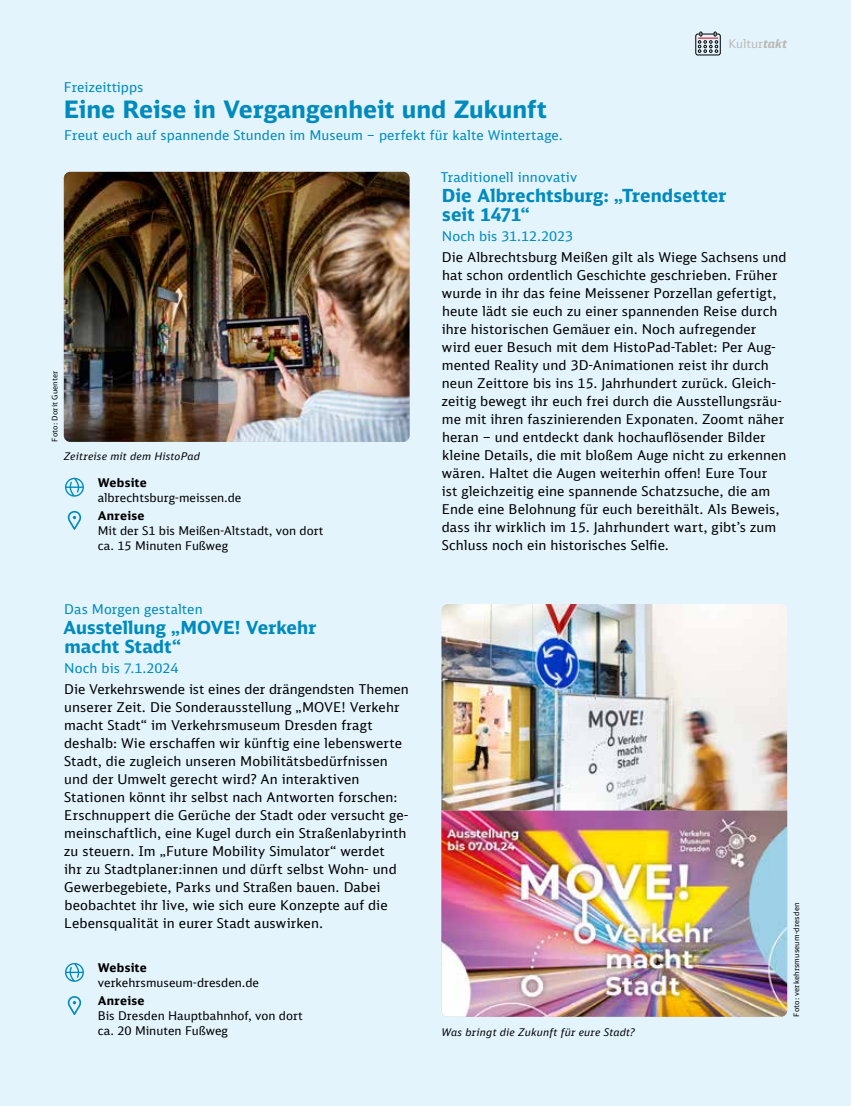
<style>
.page{position:relative;width:851px;height:1106px;background:#fff}
.page>*{position:absolute;margin:0;border:0;box-sizing:border-box;transform-origin:0 0}
.t1{font:700 24px "DB Sans";color:#008abd}
.t2{font:700 18px/19.5px "DB Sans";color:#008abd}
.t3{font:13.5px/18px "DB Sans";letter-spacing:.005em;color:#000}
.t4{font:13.5px "DB Sans";letter-spacing:.005em;color:#008abd}
.t5{font:12px/15px "DB Sans";color:#000}
.t6{font:700 12px "DB Sans";letter-spacing:.015em;color:#000}
.t7{font:12px "DB Sans";color:#bbbab5}
.t8{font:italic 10.5px "DB Sans";letter-spacing:.025em;color:#000}
.t9{font:7.5px "DB Sans";letter-spacing:.025em;color:#000}
.s1{font-weight:700;font-style:italic}
</style>
<div class="page">
<div style="left:0;top:0;width:850px;height:1106px;background:#e3f4fd"></div>
<svg style="left:695px;top:31px;width:25px;height:24px"></svg>
<svg style="left:65px;top:478px;width:19px;height:18px"></svg>
<svg style="left:68px;top:511px;width:13px;height:19px"></svg>
<svg style="left:65px;top:963px;width:19px;height:18px"></svg>
<svg style="left:68px;top:996px;width:13px;height:19px"></svg>
<img style="left:64px;top:172px;width:345px;height:270px">
<img style="left:441px;top:604px;width:346px;height:412px">
<p class="t4" style="left:64px;top:79px;width:81px">Freizeittipps</p>
<h1 class="t1" style="left:64px;top:94px;width:484px">Eine Reise in Vergangenheit und Zukunft</h1>
<p class="t4" style="left:64px;top:127px;width:500px">Freut euch auf spannende Stunden im Museum – perfekt für kalte Wintertage.</p>
<p class="t7" style="left:728px;top:37px;width:60px">Kultur<span class="s1">takt</span></p>
<p class="t9" style="left:50px;top:442px;width:73px;rotate:-90deg">Foto: Dorit Guenter</p>
<p class="t8" style="left:64px;top:449px;width:137px">Zeitreise mit dem HistoPad</p>
<p class="t6" style="left:98px;top:475px;width:50px">Website</p>
<p class="t5" style="left:98px;top:490px;width:145px">albrechtsburg-meissen.de</p>
<p class="t6" style="left:98px;top:508px;width:48px">Anreise</p>
<p class="t5" style="left:98px;top:523px;width:227px">Mit der S1 bis Meißen-Altstadt, von dort ca. 15 Minuten Fußweg</p>
<p class="t4" style="left:64px;top:601px;width:140px">Das Morgen gestalten</p>
<h2 class="t2" style="left:63px;top:617px;width:255px">Ausstellung „MOVE! Verkehr macht Stadt“</h2>
<p class="t4" style="left:64px;top:659px;width:116px">Noch bis 7.1.2024</p>
<p class="t3" style="left:64px;top:680px;width:346px">Die Verkehrswende ist eines der drängendsten Themen unserer Zeit. Die Sonderausstellung „MOVE! Verkehr macht Stadt“ im Verkehrsmuseum Dresden fragt deshalb: Wie erschaffen wir künftig eine lebenswerte Stadt, die zugleich unseren Mobilitätsbedürfnissen und der Umwelt gerecht wird? An interaktiven Stationen könnt ihr selbst nach Antworten forschen:<br>Erschnuppert die Gerüche der Stadt oder versucht ge&shy;meinschaftlich, eine Kugel durch ein Straßenlabyrinth zu steuern. Im „Future Mobility Simulator“ werdet<br>ihr zu Stadtplaner:innen und dürft selbst Wohn- und Gewerbegebiete, Parks und Straßen bauen. Dabei beobachtet ihr live, wie sich eure Konzepte auf die Lebensqualität in eurer Stadt auswirken.</p>
<p class="t6" style="left:98px;top:960px;width:50px">Website</p>
<p class="t5" style="left:98px;top:975px;width:163px">verkehrsmuseum-dresden.de</p>
<p class="t6" style="left:98px;top:993px;width:48px">Anreise</p>
<p class="t5" style="left:98px;top:1008px;width:206px">Bis Dresden Hauptbahnhof, von dort ca. 20 Minuten Fußweg</p>
<p class="t4" style="left:440px;top:169px;width:138px">Traditionell innovativ</p>
<h2 class="t2" style="left:442px;top:185px;width:286px">Die Albrechtsburg: „Trendsetter seit 1471“</h2>
<p class="t4" style="left:442px;top:227px;width:133px">Noch bis 31.12.2023</p>
<p class="t3" style="left:441px;top:248px;width:347px">Die Albrechtsburg Meißen gilt als Wiege Sachsens und hat schon ordentlich Geschichte geschrieben. Früher wurde in ihr das feine Meissener Porzellan gefertigt, heute lädt sie euch zu einer spannenden Reise durch ihre historischen Gemäuer ein. Noch aufregender wird euer Besuch mit dem HistoPad-Tablet: Per Aug&shy;mented Reality und 3D-Animationen reist ihr durch neun Zeittore bis ins 15. Jahrhundert zurück. Gleich&shy;zeitig bewegt ihr euch frei durch die Ausstellungsräu&shy;me mit ihren faszinierenden Exponaten. Zoomt näher heran – und entdeckt dank hochauflösender Bilder kleine Details, die mit bloßem Auge nicht zu erkennen wären. Haltet die Augen weiterhin offen! Eure Tour<br>ist gleichzeitig eine spannende Schatzsuche, die am Ende eine Belohnung für euch bereithält. Als Beweis, dass ihr wirklich im 15. Jahrhundert wart, gibt’s zum Schluss noch ein historisches Selfie.</p>
<p class="t8" style="left:441px;top:1025px;width:195px">Was bringt die Zukunft für eure Stadt?</p>
<p class="t9" style="left:791px;top:1016px;width:116px;rotate:-90deg">Foto: verkehrsmuseum-dresden</p>
</div>
